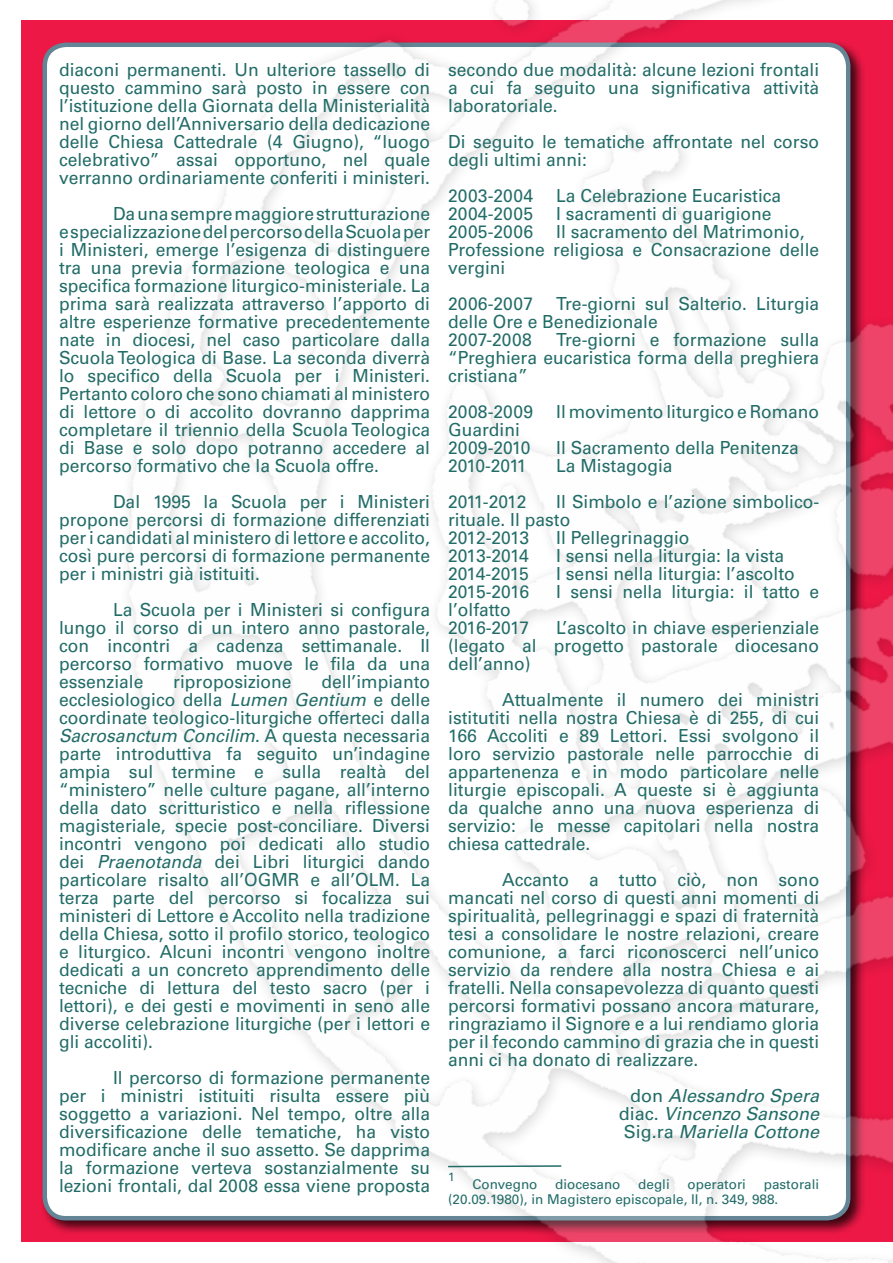
<style>
.page{position:relative;width:893px;height:1263px;background:#fff}
.page>*{position:absolute;margin:0;border:0;box-sizing:border-box;transform-origin:0 0}
.t1{font:18px/18px "Univers LT Std";color:#226c68;text-align:justify}
.t2{font:italic 18px/18px "Univers LT Std";color:#226c68;text-align:justify}
.t3{font:18px "Univers LT Std";letter-spacing:-.025em;color:#226c68}
.t4{font:18px "Univers LT Std";letter-spacing:-.035em;color:#226c68}
.t5{font:13.5px/15px "Univers LT Std";color:#226c68}
.t6{font:12px "Univers LT Std";color:#226c68}
.s1{font-style:italic}
.s2{font-style:normal}
</style>
<div class="page">
<img style="left:21px;top:0;width:872px;height:1263px">
<svg style="left:447px;top:1164px;width:116px;height:4px"></svg>
<p class="t1" style="left:59px;top:60px;width:373px">diaconi permanenti. Un ulteriore tassello di questo cammino sarà posto in essere con l’istituzione della Giornata della M inisterialità nel giorno dell’Anniversario della dedicazione delle Chiesa Cattedrale (4 Giugno), “luogo celebrativo” assai opportuno, nel quale verranno ordinariamente conferiti i ministeri.</p>
<p class="t1" style="left:59px;top:204px;width:373px;text-indent:54px">Da una sempre maggiore strutturazione e specializzazione del percorso della Scuola per i M inisteri, emerge l’esigenza di distinguere tra una previa formazione teologica e una specifica formazione liturgico-ministeriale. La prima sarà realizzata attraverso l’apporto di altre esperienze formative precedentemente nate in diocesi, nel caso particolare dalla Scuola Teologica di Base. La seconda diverrà lo specifico della Scuola per i M inisteri.<br>Pertanto coloro che sono chiamati al ministero di lettore o di accolito dovranno dapprima completare il triennio della Scuola Teologica di Base e solo dopo potranno accedere al percorso formativo che la Scuola offre.</p>
<p class="t1" style="left:59px;top:492px;width:373px;text-indent:54px">Dal 1995 la Scuola per i M inisteri propone percorsi di formazione differenziati per i candidati al ministero di lettore e accolito, così pure percorsi di formazione permanente per i ministri già istituiti.</p>
<p class="t1" style="left:59px;top:600px;width:33px">L</p>
<p class="t1" style="left:59px;top:600px;width:373px;text-indent:64px">a Scuola per i M inisteri si configura lungo il corso di un intero anno pastorale, con incontri a cadenza settimanale. Il percorso formativo muove le fila da una essenziale</p>
<p class="t1" style="left:59px;top:672px;width:373px;text-indent:262px">dell’impianto ecclesiologico della <span class="s1">Lumen Gentium</span> e delle coordinate teologico-liturgiche offerteci dalla <span class="s1">Sacrosanctum Concilim</span>. A questa necessaria parte introduttiva fa seguito un’indagine ampia sul termine e sulla realtà del “ministero” nelle culture pagane, all’interno della dato scritturistico e nella riflessione magisteriale, specie post-conciliare. Diversi incontri vengono poi dedicati allo studio dei <span class="s1">Praenotanda</span> dei Libri liturgici dando particolare risalto all’OGMR</p>
<p class="t1" style="left:173px;top:672px;width:120px">riproposizione</p>
<p class="t1" style="left:310px;top:870px;width:59px">e all’OLM</p>
<p class="t1" style="left:59px;top:870px;width:373px;text-indent:336px">. La terza parte del percorso si focalizza sui ministeri di Lettore e Accolito nella tradizione della Chiesa, sotto il profilo storico, teologico e liturgico. Alcuni incontri vengono inoltre dedicati a un concreto apprendimento delle tecniche di lettura del testo sacro (per i lettori), e dei gesti e movimenti in seno alle diverse celebrazione liturgiche (per i lettori e gli accoliti).</p>
<p class="t1" style="left:59px;top:1068px;width:373px;text-indent:54px">Il percorso di formazione permanente per i ministri istituiti risulta essere più soggetto a variazioni. Nel tempo, oltre alla diversificazione delle tematiche, ha visto modificare anche il suo assetto. Se dapprima la formazione verteva sostanzialmente su lezioni frontali, dal 2008 essa viene proposta</p>
<p class="t1" style="left:448px;top:60px;width:373px">secondo due modalità: alcune lezioni frontali a cui fa seguito una significativa attività laboratoriale.</p>
<p class="t1" style="left:448px;top:132px;width:373px">Di seguito le tematiche affrontate nel corso degli ultimi anni:</p>
<p class="t1" style="left:448px;top:186px;width:335px">2003-2004 La Celebrazione Eucaristica<br>2004-2005</p>
<p class="t1" style="left:556px;top:204px;width:217px">I sacramenti di guarigione</p>
<p class="t1" style="left:448px;top:222px;width:373px;text-align:left;text-indent:108px">Il sacramento del Matrimonio,<br>Professione religiosa e Consacrazione delle vergini</p>
<p class="t1" style="left:448px;top:294px;width:86px">2006-2007</p>
<p class="t1" style="left:448px;top:222px;width:86px">2005-2006</p>
<p class="t1" style="left:448px;top:294px;width:373px;text-align:left;text-indent:108px">Tre-giorni sul Salterio. Liturgia delle Ore e Benedizionale<br>2007-2008</p>
<p class="t1" style="left:448px;top:330px;width:373px;text-indent:108px">Tre-giorni e formazione sulla “Preghiera eucaristica forma della preghiera cristiana”</p>
<p class="t1" style="left:448px;top:402px;width:86px">2008-2009</p>
<p class="t1" style="left:556px;top:402px;width:265px">Il movimento liturgico e Romano</p>
<p class="t1" style="left:448px;top:420px;width:84px">Guardini<br>2009-2010</p>
<p class="t1" style="left:448px;top:438px;width:352px;text-indent:108px">Il Sacramento della Penitenza<br>2010-2011 La M istagogia</p>
<p class="t4" style="left:448px;top:491px;width:80px">2011-2012</p>
<p class="t1" style="left:448px;top:492px;width:373px;text-align:left;text-indent:108px">Il Simbolo e l’azione simbolico&shy;rituale. Il pasto<br>2012-2013</p>
<p class="t1" style="left:556px;top:528px;width:135px">Il Pellegrinaggio</p>
<p class="t3" style="left:448px;top:545px;width:82px">2013-2014</p>
<p class="t1" style="left:556px;top:546px;width:230px">I sensi nella liturgia: la vista</p>
<p class="t3" style="left:448px;top:563px;width:82px">2014-2015</p>
<p class="t1" style="left:556px;top:564px;width:240px">I sensi nella liturgia: l’ascolto</p>
<p class="t1" style="left:448px;top:582px;width:83px">2015-2016</p>
<p class="t1" style="left:556px;top:582px;width:265px">I sensi nella liturgia: il tatto e</p>
<p class="t1" style="left:448px;top:600px;width:373px;text-align:left">l’olfatto<br>2016-2017 L’ascolto in chiave esperienziale (legato al progetto pastorale diocesano dell’anno)</p>
<p class="t1" style="left:448px;top:690px;width:373px;text-indent:54px">Attualmente il numero dei ministri istitutiti nella nostra Chiesa è di 255, di cui 166 Accoliti e 89 Lettori. Essi svolgono il loro servizio pastorale nelle parrocchie di appartenenza e in modo particolare nelle liturgie episcopali. A queste si è aggiunta da qualche anno una nuova esperienza di servizio: le messe capitolari nella nostra chiesa cattedrale.</p>
<p class="t1" style="left:448px;top:870px;width:373px;text-indent:54px">Accanto a tutto ciò, non sono mancati nel corso di questi anni momenti di spiritualità, pellegrinaggi e spazi di fraternità tesi a consolidare le nostre relazioni, creare comunione, a farci riconoscerci nell’unico servizio da rendere alla nostra Chiesa e ai fratelli. Nella consapevolezza di quanto questi percorsi formativi possano ancora maturare, ringraziamo il Signore e a lui rendiamo gloria per il fecondo cammino di grazia che in questi anni ci ha donato di realizzare.</p>
<p class="t2" style="left:619px;top:1087px;width:202px;text-indent:11px"><span class="s2">don</span> Alessandro Spera <span class="s2">diac.</span> Vincenzo Sansone <span class="s2">Sig.ra</span> Mariella Cottone</p>
<p class="t6" style="left:448px;top:1170px;width:8px">1</p>
<p class="t5" style="left:473px;top:1177px;width:66px">Convegno</p>
<p class="t5" style="left:555px;top:1177px;width:67px">diocesano</p>
<p class="t5" style="left:638px;top:1177px;width:33px">degli</p>
<p class="t5" style="left:687px;top:1177px;width:60px">operatori</p>
<p class="t5" style="left:448px;top:1177px;width:373px;text-indent:316px">pastorali (20.09.1980), in Magistero episcopale, II, n. 349, 988.</p>
</div>
